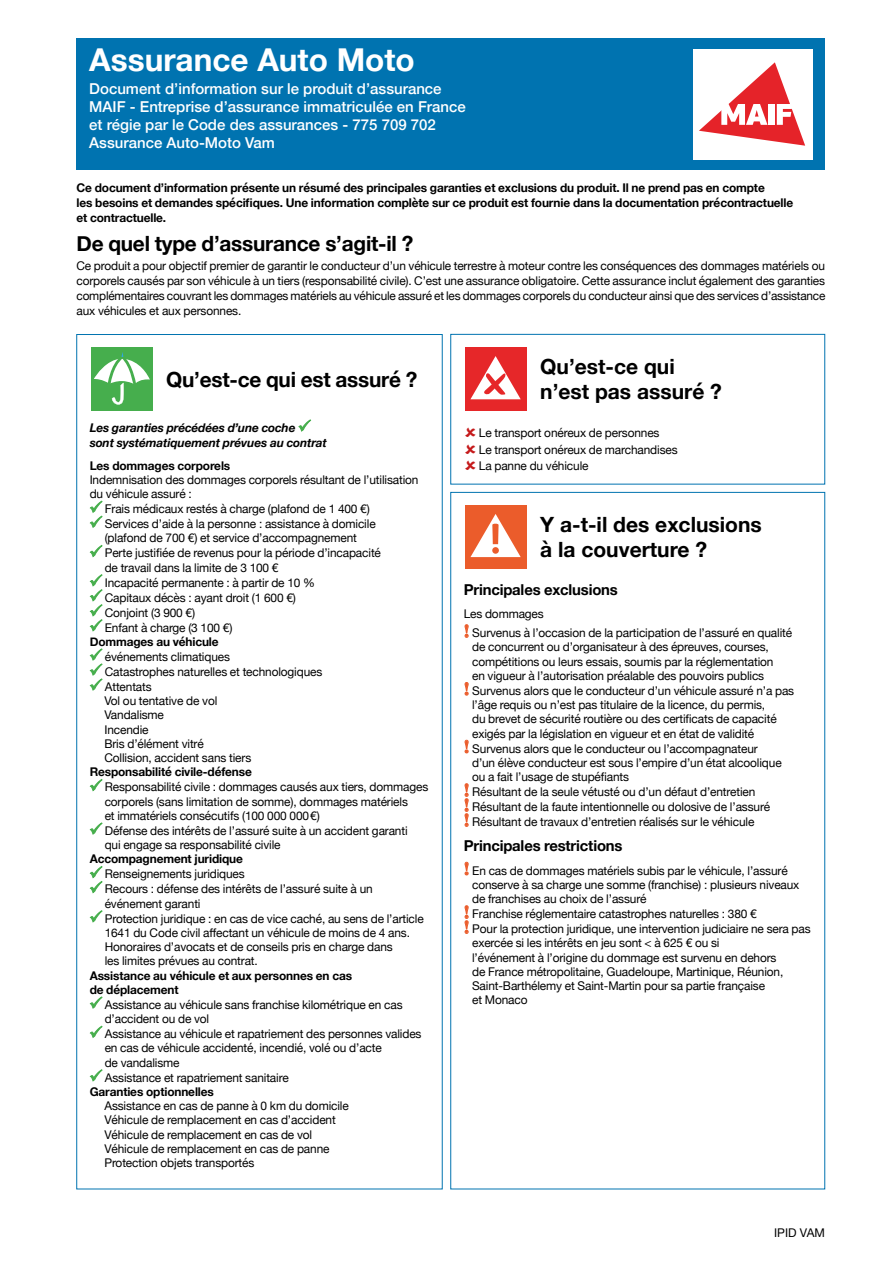
<style>
.page{position:relative;width:893px;height:1263px;background:#fff}
.page>*{position:absolute;margin:0;border:0;box-sizing:border-box;transform-origin:0 0}
.t1{font:700 31.5px "Helvetica Neue";color:#fff}
.t2{font:700 21px/25.2px "Helvetica Neue";color:#000}
.t3{font:500 15px/18px "Helvetica Neue";color:#fff}
.t4{font:700 15px "Helvetica Neue";letter-spacing:-.01em;color:#000}
.t5{font:12px/14.4px "Helvetica Neue";letter-spacing:-.01em;color:#000}
.t6{font:700 12px/15px "Helvetica Neue";letter-spacing:-.01em;color:#000}
.t7{font:italic 700 12px/15px "Helvetica Neue";letter-spacing:-.01em;color:#000}
.s1{font-family:"Times";font-weight:700;font-size:18px;color:#eb5c2b}
</style>
<div class="page">
<div style="left:77px;top:38px;width:748px;height:132px;background:#0073b0"></div>
<svg style="left:298px;top:419px;width:14px;height:13px"></svg>
<svg style="left:89px;top:500px;width:14px;height:28px"></svg>
<svg style="left:89px;top:545px;width:14px;height:13px"></svg>
<svg style="left:89px;top:574px;width:14px;height:58px"></svg>
<svg style="left:89px;top:648px;width:14px;height:43px"></svg>
<svg style="left:89px;top:779px;width:14px;height:13px"></svg>
<svg style="left:89px;top:822px;width:14px;height:13px"></svg>
<svg style="left:89px;top:866px;width:14px;height:28px"></svg>
<svg style="left:89px;top:910px;width:14px;height:13px"></svg>
<svg style="left:89px;top:996px;width:14px;height:13px"></svg>
<svg style="left:89px;top:1025px;width:14px;height:13px"></svg>
<svg style="left:89px;top:1069px;width:14px;height:13px"></svg>
<div style="left:451px;top:334px;width:374px;height:150px;border:1px solid #0073b0"></div>
<div style="left:693px;top:49px;width:119px;height:110px;background:#fff"></div>
<svg style="left:699px;top:62px;width:106px;height:84px"></svg>
<div style="left:91px;top:347px;width:61px;height:64px;background:#46ae4d"></div>
<svg style="left:94px;top:352px;width:56px;height:53px"></svg>
<div style="left:465px;top:347px;width:61px;height:64px;background:#e62729"></div>
<svg style="left:470px;top:356px;width:51px;height:43px"></svg>
<div style="left:465px;top:505px;width:61px;height:64px;background:#eb5c2b"></div>
<svg style="left:470px;top:514px;width:51px;height:43px"></svg>
<h1 class="t1" style="left:89px;top:35px;width:327px">Assurance Auto Moto</h1>
<p class="t3" style="left:89px;top:78px;width:378px">Document d’information sur le produit d’assurance MAIF - Entreprise d’assurance immatriculée en France et régie par le Code des assurances - 775 709 702<br>Assurance Auto-Moto Vam</p>
<p class="t6" style="left:77px;top:180px;width:718px">Ce document d’information présente un résumé des principales garanties et exclusions du produit. Il ne prend pas en compte<br>les besoins et demandes spécifiques. Une information complète sur ce produit est fournie dans la documentation précontractuelle et contractuelle.</p>
<h2 class="t2" style="left:77px;top:232px;width:338px">De quel type d’assurance s’agit-il ?</h2>
<p class="t5" style="left:77px;top:259px;width:750px;line-height:15px;text-align:justify">Ce produit a pour objectif premier de garantir le conducteur d’un véhicule terrestre à moteur contre les conséquences des dommages matériels ou corporels causés par son véhicule à un tiers (responsabilité civile). C’est une assurance obligatoire. Cette assurance inclut également des garanties complémentaires couvrant les dommages matériels au véhicule assuré et les dommages corporels du conducteur ainsi que des services d’assistance aux véhicules et aux personnes.</p>
<h2 class="t2" style="left:166px;top:367px;width:253px">Qu’est-ce qui est assuré ?</h2>
<p class="t7" style="left:90px;top:420px;width:239px">Les garanties précédées d’une coche<br>sont systématiquement prévues au contrat</p>
<p class="t6" style="left:90px;top:458px;width:142px">Les dommages corporels</p>
<p class="t5" style="left:90px;top:473px;width:330px">Indemnisation des dommages corporels résultant de l’utilisation</p>
<p class="t5" style="left:90px;top:487px;width:104px">du véhicule assuré :</p>
<p class="t5" style="left:105px;top:502px;width:266px">Frais médicaux restés à charge (plafond de 1 400 €)</p>
<p class="t5" style="left:105px;top:517px;width:272px">Services d’aide à la personne : assistance à domicile</p>
<p class="t5" style="left:105px;top:532px;width:254px">(plafond de 700 €) et service d’accompagnement</p>
<p class="t5" style="left:105px;top:547px;width:278px">Perte justifiée de revenus pour la période d’incapacité</p>
<p class="t5" style="left:105px;top:561px;width:175px">de travail dans la limite de 3 100 €</p>
<p class="t5" style="left:105px;top:576px;width:212px">Incapacité permanente : à partir de 10 %</p>
<p class="t5" style="left:105px;top:591px;width:193px">Capitaux décès : ayant droit (1 600 €)</p>
<p class="t5" style="left:105px;top:606px;width:92px">Conjoint (3 900 €)</p>
<p class="t5" style="left:105px;top:621px;width:129px">Enfant à charge (3 100 €)</p>
<p class="t6" style="left:90px;top:634px;width:131px">Dommages au véhicule</p>
<p class="t5" style="left:104px;top:650px;width:219px">événements climatiques<br>Catastrophes naturelles et technologiques<br>Attentats<br>Vol ou tentative de vol<br>Vandalisme<br>Incendie<br>Bris d’élément vitré<br>Collision, accident sans tiers</p>
<p class="t6" style="left:90px;top:765px;width:164px">Responsabilité civile-défense</p>
<p class="t5" style="left:105px;top:781px;width:325px">Responsabilité civile : dommages causés aux tiers, dommages corporels (sans limitation de somme), dommages matériels<br>et immatériels consécutifs (100 000 000€)<br>Défense des intérêts de l’assuré suite à un accident garanti<br>qui engage sa responsabilité civile</p>
<p class="t6" style="left:90px;top:852px;width:155px">Accompagnement juridique</p>
<p class="t5" style="left:105px;top:867px;width:321px">Renseignements juridiques<br>Recours : défense des intérêts de l’assuré suite à un événement garanti<br>Protection juridique : en cas de vice caché, au sens de l’article 1641 du Code civil affectant un véhicule de moins de 4 ans.<br>Honoraires d’avocats et de conseils pris en charge dans<br>les limites prévues au contrat.</p>
<p class="t6" style="left:90px;top:968px;width:264px;line-height:14.2px">Assistance au véhicule et aux personnes en cas de déplacement</p>
<p class="t5" style="left:105px;top:998px;width:318px">Assistance au véhicule sans franchise kilométrique en cas d’accident ou de vol<br>Assistance au véhicule et rapatriement des personnes valides en cas de véhicule accidenté, incendié, volé ou d’acte<br>de vandalisme<br>Assistance et rapatriement sanitaire</p>
<p class="t6" style="left:90px;top:1084px;width:126px">Garanties optionnelles</p>
<p class="t5" style="left:104px;top:1099px;width:246px">Assistance en cas de panne à 0 km du domicile Véhicule de remplacement en cas d’accident Véhicule de remplacement en cas de vol Véhicule de remplacement en cas de panne Protection objets transportés</p>
<h2 class="t2" style="left:540px;top:355px;width:183px">Qu’est-ce qui n’est pas assuré ?</h2>
<p class="t5" style="left:479px;top:425px;width:200px;line-height:16.5px">Le transport onéreux de personnes<br>Le transport onéreux de marchandises<br>La panne du véhicule</p>
<h2 class="t2" style="left:540px;top:513px;width:223px">Y a-t-il des exclusions à la couverture ?</h2>
<p class="t4" style="left:464px;top:578px;width:156px">Principales exclusions</p>
<p class="t5" style="left:464px;top:605px;width:330px;line-height:19.2px">Les dommages<br><span class="s1">!</span> Survenus à l’occasion de la participation de l’assuré en qualité</p>
<p class="t5" style="left:472px;top:641px;width:298px">de concurrent ou d’organisateur à des épreuves, courses,</p>
<p class="t5" style="left:472px;top:655px;width:303px">compétitions ou leurs essais, soumis par la réglementation</p>
<p class="t5" style="left:472px;top:669px;width:294px">en vigueur à l’autorisation préalable des pouvoirs publics</p>
<p class="t5" style="left:464px;top:684px;width:332px"><span class="s1">!</span> Survenus alors que le conducteur d’un véhicule assuré n’a pas</p>
<p class="t5" style="left:472px;top:698px;width:295px">l’âge requis ou n’est pas titulaire de la licence, du permis,</p>
<p class="t5" style="left:472px;top:713px;width:306px">du brevet de sécurité routière ou des certificats de capacité</p>
<p class="t5" style="left:472px;top:727px;width:284px">exigés par la législation en vigueur et en état de validité</p>
<p class="t5" style="left:464px;top:742px;width:296px"><span class="s1">!</span> Survenus alors que le conducteur ou l’accompagnateur</p>
<p class="t5" style="left:472px;top:756px;width:311px">d’un élève conducteur est sous l’empire d’un état alcoolique</p>
<p class="t5" style="left:472px;top:770px;width:159px">ou a fait l’usage de stupéfiants</p>
<p class="t5" style="left:464px;top:785px;width:293px"><span class="s1">!</span> Résultant de la seule vétusté ou d’un défaut d’entretien</p>
<p class="t5" style="left:464px;top:800px;width:308px"><span class="s1">!</span> Résultant de la faute intentionnelle ou dolosive de l’assuré</p>
<p class="t5" style="left:464px;top:815px;width:292px"><span class="s1">!</span> Résultant de travaux d’entretien réalisés sur le véhicule</p>
<p class="t4" style="left:464px;top:834px;width:160px">Principales restrictions</p>
<p class="t5" style="left:464px;top:864px;width:326px"><span class="s1">!</span> En cas de dommages matériels subis par le véhicule, l’assuré</p>
<p class="t5" style="left:472px;top:878px;width:329px">conserve à sa charge une somme (franchise) : plusieurs niveaux</p>
<p class="t5" style="left:472px;top:892px;width:176px">de franchises au choix de l’assuré</p>
<p class="t5" style="left:464px;top:907px;width:295px"><span class="s1">!</span> Franchise réglementaire catastrophes naturelles : 380 €</p>
<p class="t5" style="left:464px;top:922px;width:349px"><span class="s1">!</span> Pour la protection juridique, une intervention judiciaire ne sera pas</p>
<p class="t5" style="left:472px;top:937px;width:249px">exercée si les intérêts en jeu sont &lt; à 625 € ou si</p>
<p class="t5" style="left:472px;top:951px;width:306px">l’événement à l’origine du dommage est survenu en dehors</p>
<p class="t5" style="left:472px;top:965px;width:313px">de France métropolitaine, Guadeloupe, Martinique, Réunion,</p>
<p class="t5" style="left:472px;top:979px;width:295px">Saint-Barthélemy et Saint-Martin pour sa partie française</p>
<p class="t5" style="left:472px;top:994px;width:57px">et Monaco</p>
<p class="t5" style="left:774px;top:1227px;width:52px">IPID VAM</p>
</div>
